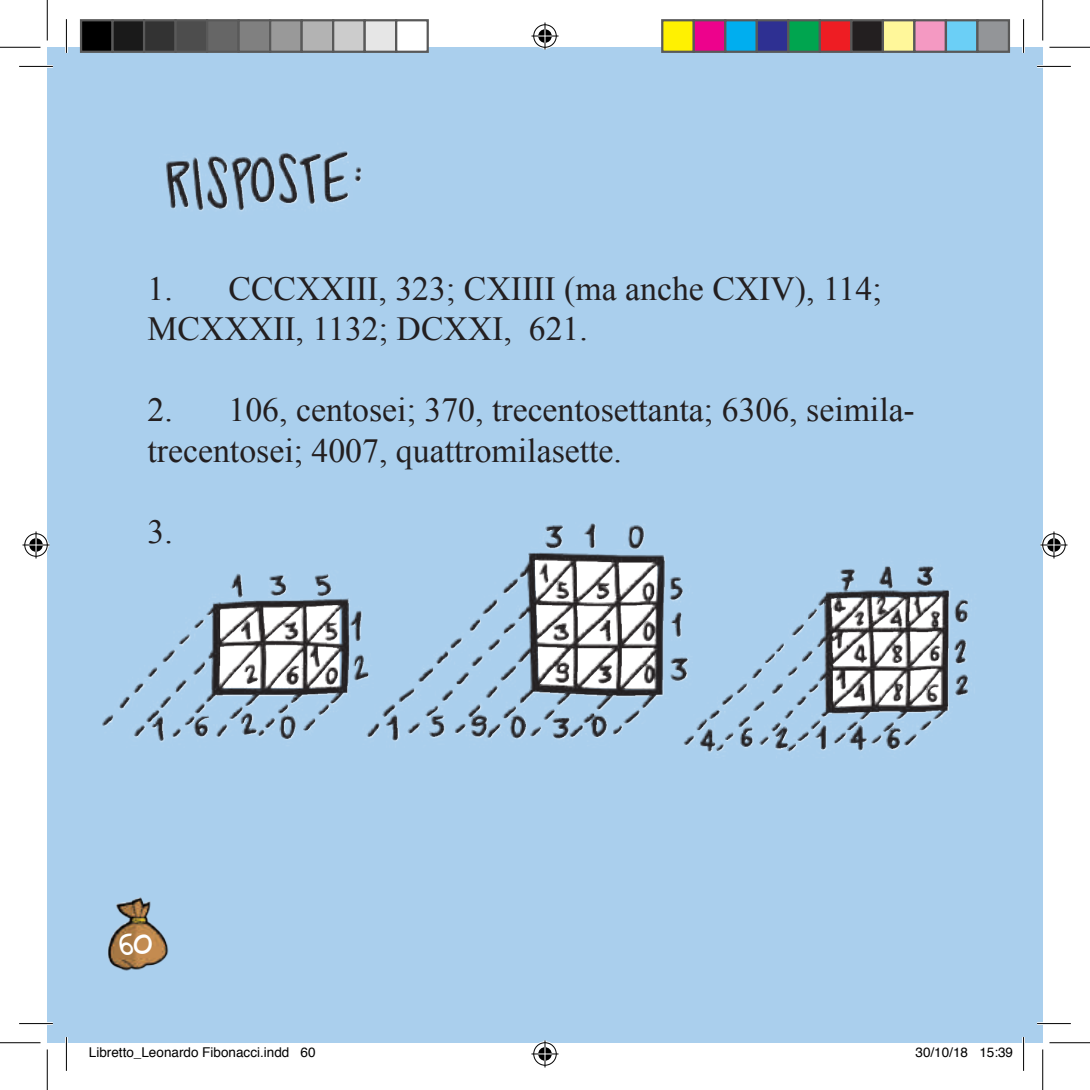
<style>
.page{position:relative;width:1090px;height:1090px;background:#fff}
.page>*{position:absolute;margin:0;border:0;box-sizing:border-box;transform-origin:0 0}
.t1{font:33.75px/40.5px "Times New Roman";color:#231f20}
.t2{font:33.75px "Kleiner Flug";color:#fff}
.t3{font:13.5px "Helvetica";color:#000}
</style>
<div class="page">
<div style="left:47px;top:47px;width:995px;height:995px;background:#aacfed"></div>
<img style="left:108px;top:897px;width:61px;height:74px">
<img style="left:102px;top:523px;width:866px;height:232px">
<img style="left:166px;top:151px;width:195px;height:60px">
<hr style="left:19px;top:65px;width:34px;height:3px;background:#fff">
<hr style="left:1037px;top:65px;width:33px;height:3px;background:#fff">
<hr style="left:19px;top:1022px;width:34px;height:2px;background:#fff">
<hr style="left:1037px;top:1022px;width:33px;height:2px;background:#fff">
<hr style="left:65px;top:19px;width:3px;height:34px;background:#fff">
<hr style="left:65px;top:1037px;width:3px;height:33px;background:#fff">
<hr style="left:1022px;top:19px;width:2px;height:34px;background:#fff">
<hr style="left:1022px;top:1037px;width:2px;height:33px;background:#fff">
<hr style="left:19px;top:66px;width:34px;height:1px;background:#000">
<hr style="left:1037px;top:66px;width:33px;height:1px;background:#000">
<hr style="left:19px;top:1023px;width:34px;height:1px;background:#000">
<hr style="left:1037px;top:1023px;width:33px;height:1px;background:#000">
<hr style="left:66px;top:19px;width:1px;height:34px;background:#000">
<hr style="left:66px;top:1037px;width:1px;height:33px;background:#000">
<hr style="left:1023px;top:19px;width:1px;height:34px;background:#000">
<hr style="left:1023px;top:1037px;width:1px;height:33px;background:#000">
<hr style="left:0;top:47px;width:40px;height:1px;background:#000">
<hr style="left:1049px;top:47px;width:40px;height:1px;background:#000">
<hr style="left:0;top:1042px;width:40px;height:1px;background:#000">
<hr style="left:1049px;top:1042px;width:40px;height:1px;background:#000">
<hr style="left:47px;top:0;width:1px;height:40px;background:#000">
<hr style="left:47px;top:1049px;width:1px;height:40px;background:#000">
<hr style="left:1042px;top:0;width:1px;height:40px;background:#000">
<hr style="left:1042px;top:1049px;width:1px;height:40px;background:#000">
<svg style="left:531px;top:23px;width:27px;height:27px"></svg>
<svg style="left:531px;top:1040px;width:27px;height:27px"></svg>
<svg style="left:23px;top:531px;width:27px;height:27px"></svg>
<svg style="left:1040px;top:531px;width:27px;height:27px"></svg>
<div style="left:81px;top:20px;width:32px;height:32px;background:#000"></div>
<div style="left:80px;top:19px;width:34px;height:34px;border:2px solid #595959"></div>
<div style="left:113px;top:20px;width:31px;height:32px;background:#1a1a1a"></div>
<div style="left:111px;top:19px;width:34px;height:34px;border:2px solid #595959"></div>
<div style="left:144px;top:20px;width:32px;height:32px;background:#333"></div>
<div style="left:143px;top:19px;width:34px;height:34px;border:2px solid #595959"></div>
<div style="left:176px;top:20px;width:31px;height:32px;background:#4d4d4d"></div>
<div style="left:174px;top:19px;width:34px;height:34px;border:2px solid #595959"></div>
<div style="left:207px;top:20px;width:32px;height:32px;background:#666"></div>
<div style="left:206px;top:19px;width:34px;height:34px;border:2px solid #595959"></div>
<div style="left:239px;top:20px;width:31px;height:32px;background:#808080"></div>
<div style="left:237px;top:19px;width:34px;height:34px;border:2px solid #595959"></div>
<div style="left:270px;top:20px;width:32px;height:32px;background:#999"></div>
<div style="left:269px;top:19px;width:34px;height:34px;border:2px solid #595959"></div>
<div style="left:302px;top:20px;width:31px;height:32px;background:#b3b3b3"></div>
<div style="left:300px;top:19px;width:34px;height:34px;border:2px solid #595959"></div>
<div style="left:333px;top:20px;width:32px;height:32px;background:#ccc"></div>
<div style="left:332px;top:19px;width:34px;height:34px;border:2px solid #595959"></div>
<div style="left:365px;top:20px;width:31px;height:32px;background:#e6e6e6"></div>
<div style="left:363px;top:19px;width:34px;height:34px;border:2px solid #595959"></div>
<div style="left:396px;top:20px;width:32px;height:32px;background:#fff"></div>
<div style="left:395px;top:19px;width:34px;height:34px;border:2px solid #595959"></div>
<div style="left:662px;top:20px;width:31px;height:32px;background:#fff101"></div>
<div style="left:661px;top:19px;width:34px;height:34px;border:2px solid #595959"></div>
<div style="left:693px;top:20px;width:32px;height:32px;background:#ed028c"></div>
<div style="left:692px;top:19px;width:34px;height:34px;border:2px solid #595959"></div>
<div style="left:725px;top:20px;width:31px;height:32px;background:#00aeef"></div>
<div style="left:724px;top:19px;width:34px;height:34px;border:2px solid #595959"></div>
<div style="left:756px;top:20px;width:32px;height:32px;background:#2e3092"></div>
<div style="left:755px;top:19px;width:34px;height:34px;border:2px solid #595959"></div>
<div style="left:788px;top:20px;width:31px;height:32px;background:#00a54f"></div>
<div style="left:787px;top:19px;width:34px;height:34px;border:2px solid #595959"></div>
<div style="left:819px;top:20px;width:32px;height:32px;background:#ee1d23"></div>
<div style="left:818px;top:19px;width:34px;height:34px;border:2px solid #595959"></div>
<div style="left:851px;top:20px;width:31px;height:32px;background:#231f20"></div>
<div style="left:850px;top:19px;width:34px;height:34px;border:2px solid #595959"></div>
<div style="left:882px;top:20px;width:32px;height:32px;background:#fff79a"></div>
<div style="left:881px;top:19px;width:34px;height:34px;border:2px solid #595959"></div>
<div style="left:914px;top:20px;width:31px;height:32px;background:#f499c2"></div>
<div style="left:913px;top:19px;width:34px;height:34px;border:2px solid #595959"></div>
<div style="left:945px;top:20px;width:32px;height:32px;background:#6bcff6"></div>
<div style="left:944px;top:19px;width:34px;height:34px;border:2px solid #595959"></div>
<div style="left:977px;top:20px;width:31px;height:32px;background:#939598"></div>
<div style="left:976px;top:19px;width:34px;height:34px;border:2px solid #595959"></div>
<p class="t1" style="left:147px;top:268px;width:735px">1. CCCXXIII, 323; CXIIII (ma anche CXIV), 114;<br>MCXXXII, 1132; DCXXI, 621.</p>
<p class="t1" style="left:147px;top:389px;width:769px">2. 106, centosei; 370, trecentosettanta; 6306, seimila&shy;trecentosei; 4007, quattromilasette.</p>
<p class="t1" style="left:147px;top:511px;width:27px">3.</p>
<p class="t2" style="left:119px;top:929px;width:35px">60</p>
<p class="t3" style="left:89px;top:1042px;width:228px">Libretto_Leonardo Fibonacci.indd 60</p>
<p class="t3" style="left:915px;top:1042px;width:99px">30/10/18 15:39</p>
</div>
